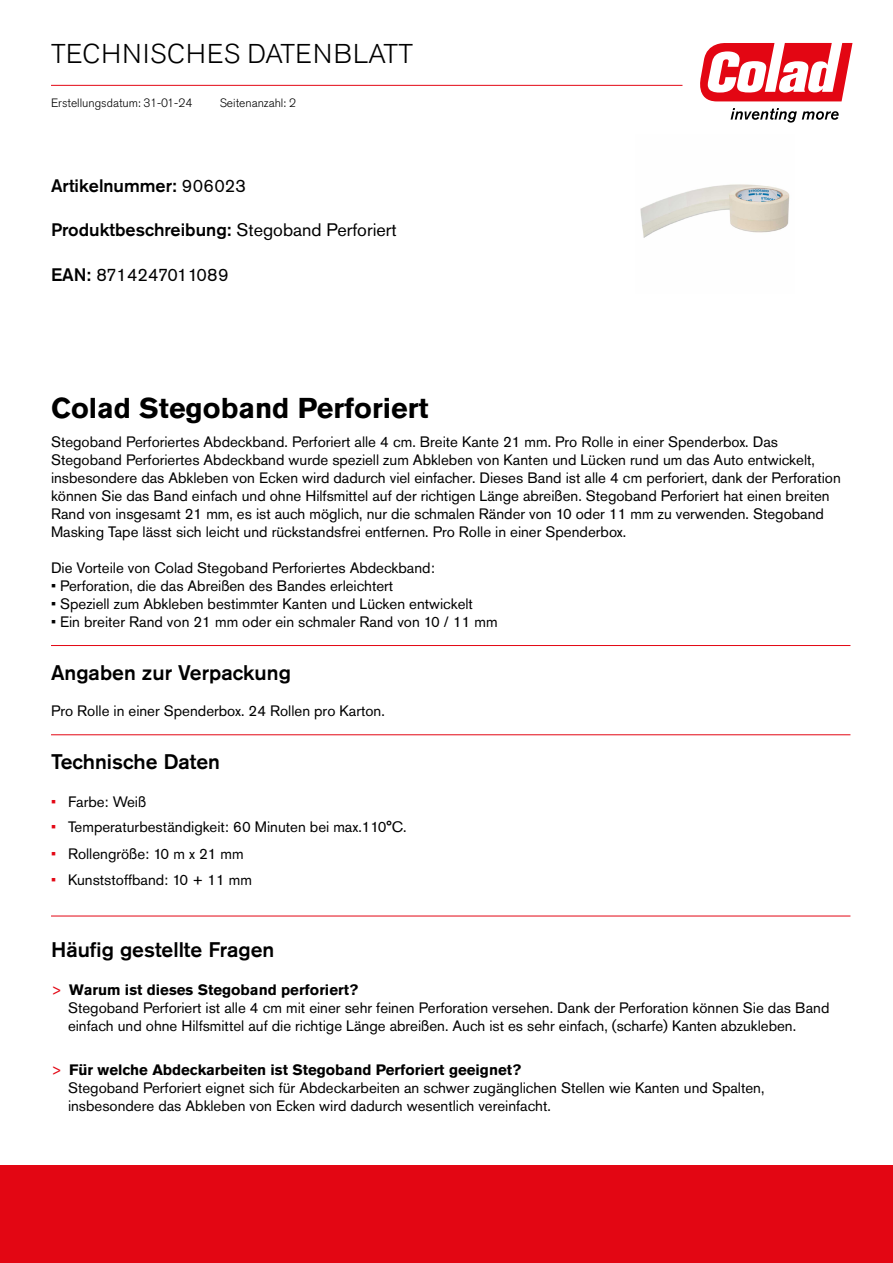
<style>
.page{position:relative;width:893px;height:1263px;background:#fff}
.page>*{position:absolute;margin:0;border:0;box-sizing:border-box;transform-origin:0 0}
.t1{font:700 28.5px "Akzidenz Grotesk Pro";color:#000}
.t2{font:300 27px "Akzidenz Grotesk Pro";letter-spacing:.03em;color:#000}
.t3{font:500 21px "Akzidenz Grotesk Pro";color:#000}
.t4{font:500 18px "Akzidenz Grotesk Pro";color:#000}
.t5{font:18px "Akzidenz Grotesk Pro";color:#000}
.t6{font:15px/18px "Akzidenz Grotesk Pro";color:#000}
.t7{font:300 12px "Akzidenz Grotesk Pro";color:#000}
.s1{font-weight:400}
.s2{font-weight:500}
.s3{color:#e30613}
.s4{font-weight:700}
</style>
<div class="page">
<svg style="left:700px;top:43px;width:152px;height:58px"></svg>
<svg style="left:731px;top:108px;width:108px;height:15px"></svg>
<hr style="left:51px;top:85px;width:631px;height:1px;background:#e30613">
<div style="left:0;top:1165px;width:893px;height:98px;background:#e30613"></div>
<hr style="left:51px;top:645px;width:799px;height:1px;background:#e30613">
<hr style="left:51px;top:734px;width:799px;height:1px;background:#e30613">
<hr style="left:51px;top:916px;width:799px;height:1px;background:#e30613">
<img style="left:640px;top:184px;width:150px;height:54px">
<h2 class="t2" style="left:51px;top:36px;width:363px">TECHNISCHES DATENBLATT</h2>
<p class="t7" style="left:51px;top:95px;width:143px">Erstellungsdatum: 31-01-24</p>
<p class="t7" style="left:220px;top:95px;width:78px">Seitenanzahl: 2</p>
<p class="t4" style="left:51px;top:174px;width:196px">Artikelnummer: <span class="s1">906023</span></p>
<p class="t4" style="left:51px;top:218px;width:347px">Produktbeschreibung: <span class="s1">Stegoband Perforiert</span></p>
<p class="t5" style="left:51px;top:263px;width:179px"><span class="s2">EAN:</span> 8714247011089</p>
<h1 class="t1" style="left:51px;top:389px;width:379px">Colad Stegoband Perforiert</h1>
<p class="t6" style="left:51px;top:432px;width:791px">Stegoband Perforiertes Abdeckband. Perforiert alle 4 cm. Breite Kante 21 mm. Pro Rolle in einer Spenderbox. Das Stegoband Perforiertes Abdeckband wurde speziell zum Abkleben von Kanten und Lücken rund um das Auto entwickelt, insbesondere das Abkleben von Ecken wird dadurch viel einfacher. Dieses Band ist alle 4 cm perforiert, dank der Perforation können Sie das Band einfach und ohne Hilfsmittel auf der richtigen Länge abreißen. Stegoband Perforiert hat einen breiten Rand von insgesamt 21 mm, es ist auch möglich, nur die schmalen Ränder von 10 oder 11 mm zu verwenden. Stegoband Masking Tape lässt sich leicht und rückstandsfrei entfernen. Pro Rolle in einer Spenderbox.</p>
<p class="t6" style="left:51px;top:558px;width:385px">Die Vorteile von Colad Stegoband Perforiertes Abdeckband:</p>
<p class="t6" style="left:51px;top:576px;width:344px">• Perforation, die das Abreißen des Bandes erleichtert</p>
<p class="t6" style="left:51px;top:594px;width:423px">• Speziell zum Abkleben bestimmter Kanten und Lücken entwickelt</p>
<p class="t6" style="left:51px;top:612px;width:448px">• Ein breiter Rand von 21 mm oder ein schmaler Rand von 10 / 11 mm</p>
<h3 class="t3" style="left:51px;top:659px;width:241px">Angaben zur Verpackung</h3>
<p class="t6" style="left:51px;top:702px;width:335px">Pro Rolle in einer Spenderbox. 24 Rollen pro Karton.</p>
<h3 class="t3" style="left:51px;top:748px;width:171px">Technische Daten</h3>
<p class="t6" style="left:51px;top:792px;width:97px"><span class="s3">•</span> Farbe: Weiß</p>
<p class="t6" style="left:51px;top:818px;width:357px"><span class="s3">•</span> Temperaturbeständigkeit: 60 Minuten bei max.110°C.</p>
<p class="t6" style="left:51px;top:844px;width:194px"><span class="s3">•</span> Rollengröße: 10 m x 21 mm</p>
<p class="t6" style="left:51px;top:871px;width:203px"><span class="s3">•</span> Kunststoffband: 10 + 11 mm</p>
<h3 class="t3" style="left:51px;top:936px;width:225px">Häufig gestellte Fragen</h3>
<p class="t6" style="left:68px;top:980px;width:763px;text-indent:-17px"><span class="s3">&gt;</span> <span class="s4">Warum ist dieses Stegoband perforiert?<br></span>Stegoband Perforiert ist alle 4 cm mit einer sehr feinen Perforation versehen. Dank der Perforation können Sie das Band einfach und ohne Hilfsmittel auf die richtige Länge abreißen. Auch ist es sehr einfach, (scharfe) Kanten abzukleben.</p>
<p class="t6" style="left:68px;top:1060px;width:698px;text-indent:-17px"><span class="s3">&gt;</span> <span class="s4">Für welche Abdeckarbeiten ist Stegoband Perforiert geeignet?<br></span>Stegoband Perforiert eignet sich für Abdeckarbeiten an schwer zugänglichen Stellen wie Kanten und Spalten, insbesondere das Abkleben von Ecken wird dadurch wesentlich vereinfacht.</p>
</div>
